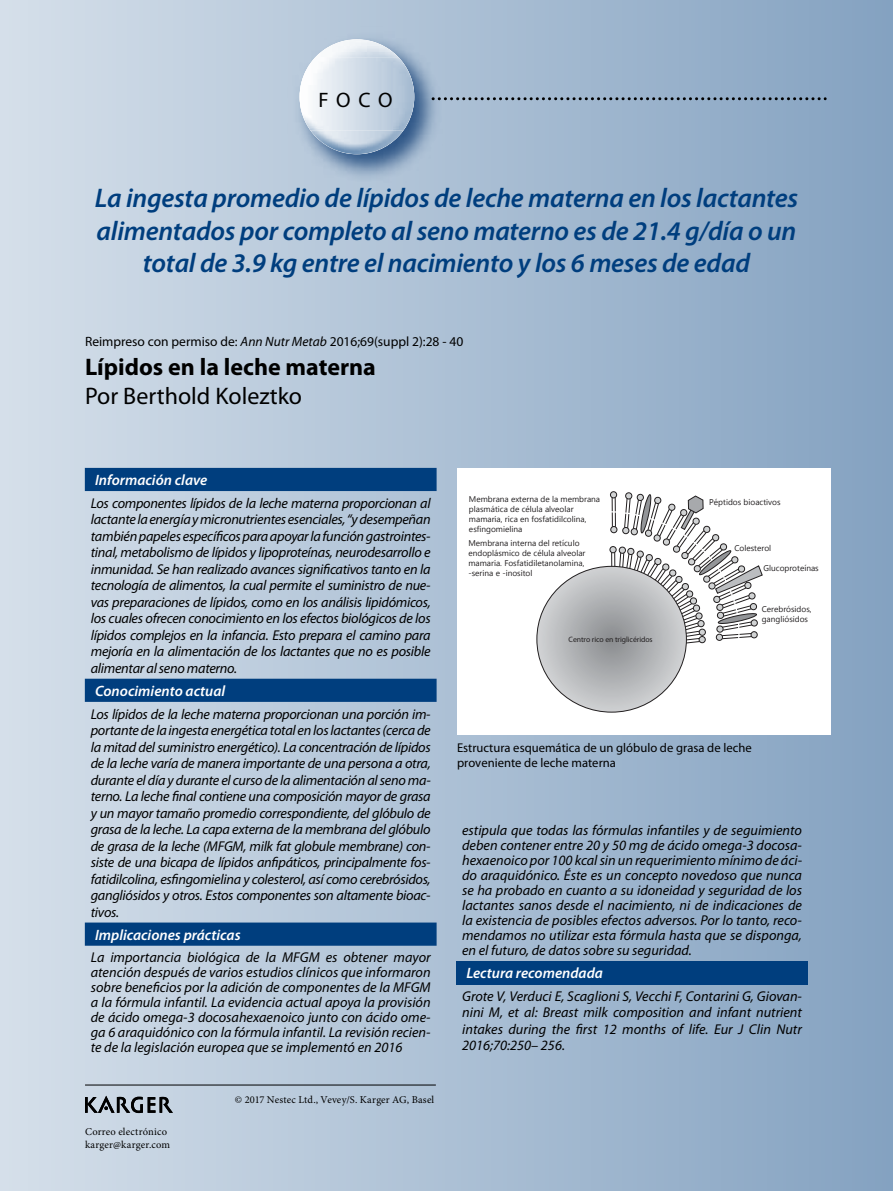
<style>
.page{position:relative;width:893px;height:1191px;background:#fff}
.page>*{position:absolute;margin:0;border:0;box-sizing:border-box;transform-origin:0 0}
.t1{font:italic 600 27px/32.4px "Myriad Pro";letter-spacing:-.01em;color:#003e7e;text-align:center}
.t2{font:700 24px "Myriad Pro";color:#000}
.t3{font:24px "Myriad Pro";color:#000}
.t4{font:21px "Myriad Pro";color:#000}
.t5{font:italic 600 15px "Myriad Pro";color:#fff}
.t6{font:italic 14.25px/16.5px "Myriad Pro";color:#000;text-align:justify}
.t7{font:13.5px "Myriad Pro";color:#000}
.t8{font:12.75px/15.1px "Myriad Pro";color:#000}
.t9{font:10.5px/12.6px "Minion Pro";letter-spacing:.015em;color:#000}
.t10{font:8.25px/9.9px "Segoe UI";color:#221f20}
.t11{font:600 7.8px "Segoe UI";letter-spacing:-.005em;color:#221f20}
.s1{font-style:italic}
</style>
<div class="page">
<div style="left:0;top:0;width:893px;height:1191px;background:linear-gradient(to right,#d5dfea,#84a2c1)"></div>
<img style="left:288px;top:26px;width:160px;height:162px">
<img style="left:343px;top:39px;width:28px;height:2px">
<img style="left:315px;top:41px;width:83px;height:16px">
<img style="left:310px;top:130px;width:104px;height:24px">
<svg style="left:300px;top:83px;width:1px;height:28px"></svg>
<img style="left:301px;top:57px;width:113px;height:73px">
<svg style="left:433px;top:97px;width:392px;height:3px"></svg>
<svg style="left:85px;top:1095px;width:88px;height:18px;background:#7a828a"></svg>
<hr style="left:85px;top:1084px;width:351px;height:1px;background:#000">
<svg style="left:85px;top:468px;width:352px;height:477px;background:#a2b8d0"></svg>
<div style="left:456px;top:961px;width:352px;height:23px;background:#003e7e"></div>
<div style="left:457px;top:468px;width:373px;height:266px;background:#fff"></div>
<div style="left:610px;top:492px;width:7px;height:6px;background:#d1d3d4;border-radius:50%"></div>
<div style="left:610px;top:491px;width:7px;height:7px;border:1px solid #221f20;border-radius:50%"></div>
<div style="left:625px;top:492px;width:7px;height:7px;border:1px solid #221f20;border-radius:50%"></div>
<div style="left:636px;top:493px;width:8px;height:8px;border:1px solid #221f20;border-radius:50%"></div>
<svg style="left:537px;top:494px;width:226px;height:218px"></svg>
<h3 class="t4" style="left:318px;top:87px;width:76px">FOCO</h3>
<h1 class="t1" style="left:95px;top:183px;width:705px">La ingesta promedio de lípidos de leche materna en los lactantes alimentados por completo al seno materno es de 21.4 g/día o un total de 3.9 kg entre el nacimiento y los 6 meses de edad</h1>
<p class="t7" style="left:85px;top:333px;width:380px">Reimpreso con permiso de: <span class="s1">Ann Nutr Metab</span> 2016;69(suppl 2):28 - 40</p>
<h2 class="t2" style="left:85px;top:353px;width:292px">Lípidos en la leche materna</h2>
<h2 class="t3" style="left:85px;top:381px;width:219px">Por Berthold Koleztko</h2>
<p class="t5" style="left:95px;top:472px;width:114px">Información clave</p>
<p class="t6" style="left:91px;top:495px;width:341px">Los componentes lípidos de la leche materna proporcionan al lactante la energía y micronutrientes esenciales, “y desempeñan también papeles específicos para apoyar la función gastrointes&shy;tinal, metabolismo de lípidos y lipoproteínas, neurodesarrollo e inmunidad. Se han realizado avances significativos tanto en la tecnología de alimentos, la cual permite el suministro de nue&shy;vas preparaciones de lípidos, como en los análisis lipidómicos, los cuales ofrecen conocimiento en los efectos biológicos de los lípidos complejos en la infancia. Esto prepara el camino para mejoría en la alimentación de los lactantes que no es posible alimentar al seno materno.</p>
<p class="t5" style="left:95px;top:682px;width:132px">Conocimiento actual</p>
<p class="t6" style="left:91px;top:706px;width:341px">Los lípidos de la leche materna proporcionan una porción im&shy;portante de la ingesta energética total en los lactantes (cerca de la mitad del suministro energético). La concentración de lípidos de la leche varía de manera importante de una persona a otra, durante el día y durante el curso de la alimentación al seno ma&shy;terno. La leche final contiene una composición mayor de grasa y un mayor tamaño promedio correspondiente, del glóbulo de grasa de la leche. La capa externa de la membrana del glóbulo de grasa de la leche (MFGM, milk fat globule membrane) con&shy;siste de una bicapa de lípidos anfipáticos, principalmente fos&shy;fatidilcolina, esfingomielina y colesterol, así como cerebrósidos, gangliósidos y otros. Estos componentes son altamente bioac&shy;tivos.</p>
<p class="t5" style="left:95px;top:926px;width:147px">Implicaciones prácticas</p>
<p class="t6" style="left:91px;top:950px;width:341px;line-height:15px">La importancia biológica de la MFGM es obtener mayor atención después de varios estudios clínicos que informaron sobre beneficios por la adición de componentes de la MFGM a la fórmula infantil. La evidencia actual apoya la provisión de ácido omega-3 docosahexaenoico junto con ácido ome&shy;ga 6 araquidónico con la fórmula infantil. La revisión recien&shy;te de la legislación europea que se implementó en 2016</p>
<p class="t9" style="left:85px;top:1125px;width:87px">Correo electrónico karger@karger.com</p>
<p class="t9" style="left:235px;top:1093px;width:201px">© 2017 Nestec Ltd., Vevey/S. Karger AG, Basel</p>
<p class="t10" style="left:469px;top:493px;width:133px">Membrana externa de la membrana plasmática de célula alveolar mamaria, rica en fosfatidilcolina, esfingomielina</p>
<p class="t10" style="left:468px;top:538px;width:119px">Membrana interna del retículo endoplásmico de célula alveolar mamaria. Fosfatidiletanolamina, -serina e -inositol</p>
<p class="t11" style="left:569px;top:634px;width:86px">Centro rico en triglicéridos</p>
<p class="t10" style="left:709px;top:497px;width:73px">Péptidos bioactivos</p>
<p class="t10" style="left:734px;top:543px;width:38px">Colesterol</p>
<p class="t10" style="left:763px;top:562px;width:57px">Glucoproteínas</p>
<p class="t10" style="left:762px;top:604px;width:51px">Cerebrósidos, gangliósidos</p>
<p class="t8" style="left:457px;top:740px;width:296px">Estructura esquemática de un glóbulo de grasa de leche proveniente de leche materna</p>
<p class="t6" style="left:462px;top:823px;width:341px;line-height:15px">estipula que todas las fórmulas infantiles y de seguimiento deben contener entre 20 y 50 mg de ácido omega-3 docosa&shy;hexaenoico por 100 kcal sin un requerimiento mínimo de áci&shy;do araquidónico. Éste es un concepto novedoso que nunca se ha probado en cuanto a su idoneidad y seguridad de los lactantes sanos desde el nacimiento, ni de indicaciones de la existencia de posibles efectos adversos. Por lo tanto, reco&shy;mendamos no utilizar esta fórmula hasta que se disponga, en el futuro, de datos sobre su seguridad.</p>
<p class="t5" style="left:466px;top:965px;width:138px">Lectura recomendada</p>
<p class="t6" style="left:462px;top:988px;width:341px">Grote V, Verduci E, Scaglioni S, Vecchi F, Contarini G, Giovan&shy;nini M, et al: Breast milk composition and infant nutrient intakes during the first 12 months of life. Eur J Clin Nutr 2016;70:250– 256.</p>
</div>
